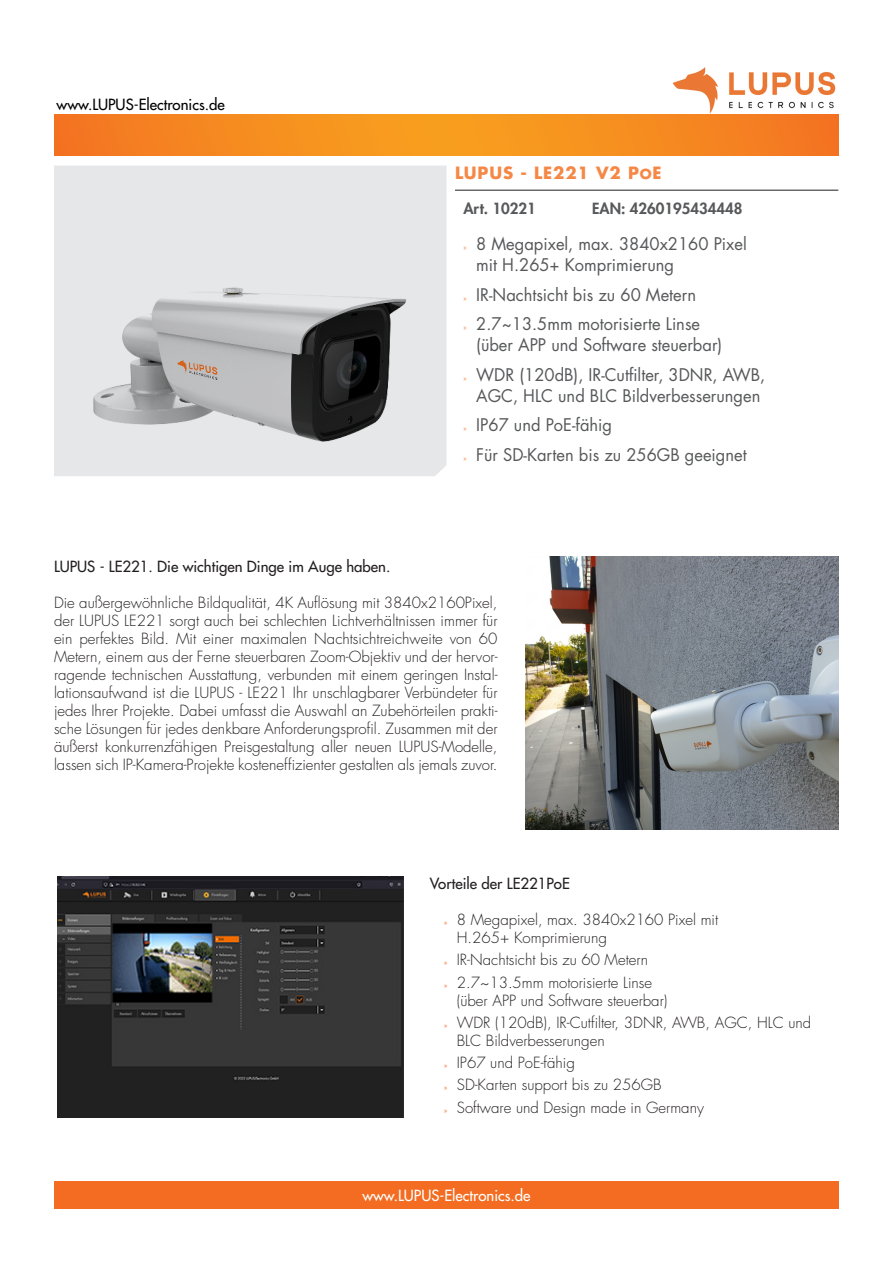
<style>
.page{position:relative;width:893px;height:1263px;background:#fff}
.page>*{position:absolute;margin:0;border:0;box-sizing:border-box;transform-origin:0 0}
.t1{font:16.95px/21px "Futura Std";color:#57585a}
._01-Produkt_Überschr{font:700 16.5px "Futura Std";letter-spacing:.05em;color:#f58846}
.t2{font:300 15px/18px "Futura Std";color:#231f20}
.t3{font:500 15px "Futura Std";color:#231f20}
._01-Produkt_-_Beschr{font:800 15px "Futura Std";color:#57585a}
.Fußnote{font:500 15px "Futura Std";color:#fff}
.Fußnote-2{font:500 15px "Futura Std";color:#000}
.s1{font-size:13.5px}
.s2{font-family:"Myriad Pro";font-size:7.8px;color:#f58846}
.s3{font-family:"Myriad Pro";font-weight:400;font-size:7.5px;color:#f36c21}
</style>
<div class="page">
<img style="left:658px;top:67px;width:181px;height:48px">
<svg style="left:54px;top:115px;width:785px;height:41px;background:#f58b20"></svg>
<div style="left:54px;top:1181px;width:785px;height:28px;background:#f36c21"></div>
<div style="left:54px;top:166px;width:392px;height:310px;background:#e6e7e9"></div>
<img style="left:61px;top:238px;width:377px;height:238px">
<hr style="left:455px;top:190px;width:383px;height:1px;background:#231f20">
<img style="left:526px;top:557px;width:313px;height:272px">
<img style="left:58px;top:877px;width:346px;height:240px">
<p class="Fußnote-2" style="left:57px;top:95px;width:170px">www.LUPUS-Electronics.de</p>
<p class="_01-Produkt_Überschr" style="left:455px;top:162px;width:208px">LUPUS - LE221 V2 P<span class="s1">O</span>E</p>
<p class="_01-Produkt_-_Beschr" style="left:463px;top:199px;width:74px">Art. 10221</p>
<p class="_01-Produkt_-_Beschr" style="left:592px;top:199px;width:152px">EAN: 4260195434448</p>
<p class="t1" style="left:476px;top:234px;width:272px;text-indent:-13px"><span class="s2">»</span> 8 Megapixel, max. 3840x2160 Pixel mit H.265+ Komprimierung</p>
<p class="t1" style="left:463px;top:284px;width:234px"><span class="s2">»</span> IR-Nachtsicht bis zu 60 Metern</p>
<p class="t1" style="left:476px;top:314px;width:248px;text-indent:-13px"><span class="s2">»</span> 2.7~13.5mm motorisierte Linse (über APP und Software steuerbar)</p>
<p class="t1" style="left:463px;top:364px;width:303px;text-align:center"><span class="s2">»</span> WDR (120dB), IR-Cutfilter, 3DNR, AWB,<br>AGC, HLC und BLC Bildverbesserungen</p>
<p class="t1" style="left:463px;top:415px;width:150px"><span class="s2">»</span> IP67 und PoE-fähig</p>
<p class="t1" style="left:463px;top:444px;width:285px"><span class="s2">»</span> Für SD-Karten bis zu 256GB geeignet</p>
<p class="t3" style="left:54px;top:557px;width:338px">LUPUS - LE221. Die wichtigen Dinge im Auge haben.</p>
<p class="t2" style="left:54px;top:594px;width:445px;text-align:justify">Die außergewöhnliche Bildqualität, 4K Auflösung mit 3840x2160Pixel, der LUPUS LE221 sorgt auch bei schlechten Lichtverhältnissen immer für ein perfektes Bild. Mit einer maximalen Nachtsichtreichweite von 60<br>Metern, einem aus der Ferne steuerbaren Zoom-Objektiv und der hervor&shy;ragende technischen Ausstattung, verbunden mit einem geringen Instal&shy;lationsaufwand ist die LUPUS - LE221 Ihr unschlagbarer Verbündeter für jedes Ihrer Projekte. Dabei umfasst die Auswahl an Zubehörteilen prakti&shy;sche Lösungen für jedes denkbare Anforderungsprofil. Zusammen mit der äußerst konkurrenzfähigen Preisgestaltung aller neuen LUPUS-Modelle, lassen sich IP-Kamera-Projekte kosteneffizienter gestalten als jemals zuvor.</p>
<p class="t3" style="left:430px;top:874px;width:141px">Vorteile der LE221PoE</p>
<p class="t2" style="left:457px;top:911px;width:263px;text-indent:-13px"><span class="s3">»</span> 8 Megapixel, max. 3840x2160 Pixel mit<br>H.265+ Komprimierung</p>
<p class="t2" style="left:444px;top:951px;width:206px"><span class="s3">»</span> IR-Nachtsicht bis zu 60 Metern</p>
<p class="t2" style="left:457px;top:974px;width:212px;text-indent:-13px"><span class="s3">»</span> 2.7~13.5mm motorisierte Linse (über APP und Software steuerbar)</p>
<p class="t2" style="left:457px;top:1014px;width:356px;text-indent:-13px"><span class="s3">»</span> WDR (120dB), IR-Cutfilter, 3DNR, AWB, AGC, HLC und<br>BLC Bildverbesserungen</p>
<p class="t2" style="left:444px;top:1054px;width:132px"><span class="s3">»</span> IP67 und PoE-fähig</p>
<p class="t2" style="left:444px;top:1076px;width:219px"><span class="s3">»</span> SD-Karten support bis zu 256GB</p>
<p class="t2" style="left:444px;top:1099px;width:261px"><span class="s3">»</span> Software und Design made in Germany</p>
<p class="Fußnote" style="left:362px;top:1186px;width:170px">www.LUPUS-Electronics.de</p>
</div>
